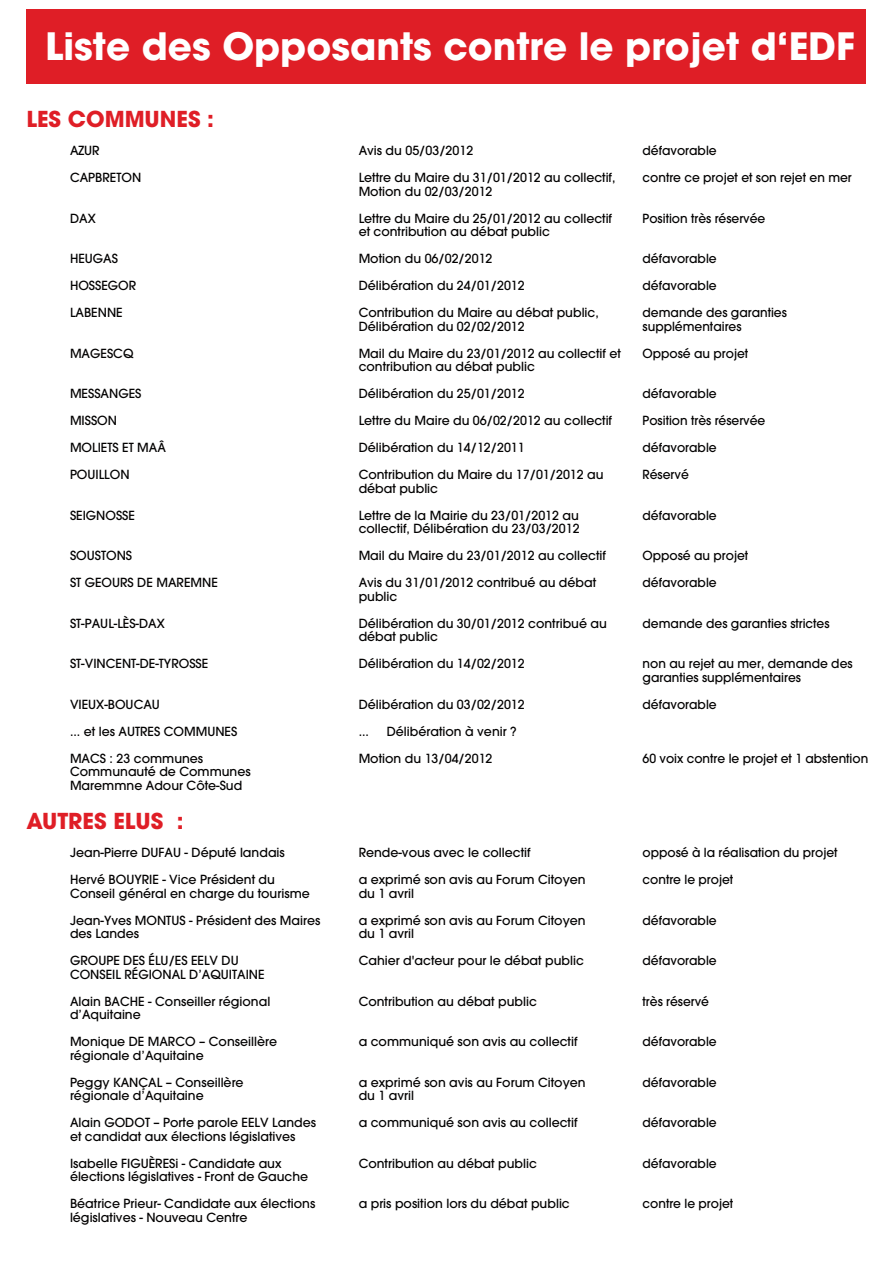
<style>
.page{position:relative;width:893px;height:1263px;background:#fff}
.page>*{position:absolute;margin:0;border:0;box-sizing:border-box;transform-origin:0 0}
.t1{font:700 37.5px "Avant Garde";color:#fff}
.t2{font:700 21.9px "Avant Garde";color:#df1e26}
.t3{font:500 12.45px/27px "Avant Garde";color:#020101}
</style>
<div class="page">
<div style="left:27px;top:9px;width:839px;height:74px;background:#df1e26"></div>
<p class="t1" style="left:45px;top:22px;width:811px">Liste des Opposants contre le projet d‘EDF</p>
<p class="t2" style="left:26px;top:105px;width:189px">LES COMMUNES :</p>
<p class="t3" style="left:70px;top:137px;width:73px">AZUR<br>CAPBRETON</p>
<p class="t3" style="left:70px;top:205px;width:27px">DAX</p>
<p class="t3" style="left:70px;top:245px;width:68px">HEUGAS<br>HOSSEGOR<br>LABENNE</p>
<p class="t3" style="left:70px;top:340px;width:65px">MAGESCQ</p>
<p class="t3" style="left:70px;top:380px;width:97px">MESSANGES<br>MISSON<br>MOLIETS ET MAÂ<br>POUILLON</p>
<p class="t3" style="left:70px;top:502px;width:67px">SEIGNOSSE</p>
<p class="t3" style="left:70px;top:542px;width:149px">SOUSTONS<br>ST GEOURS DE MAREMNE</p>
<p class="t3" style="left:70px;top:610px;width:96px">ST-PAUL-LÈS-DAX</p>
<p class="t3" style="left:70px;top:650px;width:140px">ST-VINCENT-DE-TYROSSE</p>
<p class="t3" style="left:70px;top:691px;width:169px">VIEUX-BOUCAU<br>... et les AUTRES COMMUNES<br>MACS : 23 communes</p>
<p class="t3" style="left:70px;top:765px;width:182px;line-height:13.5px">Communauté de Communes<br>Maremmne Adour Côte-Sud</p>
<p class="t2" style="left:26px;top:806px;width:159px">AUTRES ELUS :</p>
<p class="t3" style="left:70px;top:839px;width:216px">Jean-Pierre DUFAU - Député landais<br>Hervé BOUYRIE - Vice Président du</p>
<p class="t3" style="left:70px;top:880px;width:252px">Conseil général en charge du tourisme<br>Jean-Yves MONTUS - Président des Maires</p>
<p class="t3" style="left:70px;top:920px;width:170px">des Landes<br>GROUPE DES ÉLU/ES EELV DU</p>
<p class="t3" style="left:70px;top:961px;width:202px">CONSEIL RÉGIONAL D’AQUITAINE<br>Alain BACHE - Conseiller régional</p>
<p class="t3" style="left:70px;top:1001px;width:209px">d’Aquitaine<br>Monique DE MARCO – Conseillère</p>
<p class="t3" style="left:70px;top:1042px;width:175px">régionale d’Aquitaine<br>Peggy KANÇAL – Conseillère</p>
<p class="t3" style="left:70px;top:1082px;width:247px">régionale d’Aquitaine<br>Alain GODOT – Porte parole EELV Landes</p>
<p class="t3" style="left:70px;top:1123px;width:227px">et candidat aux élections législatives<br>Isabelle FIGUÈRESi - Candidate aux</p>
<p class="t3" style="left:70px;top:1163px;width:247px">élections législatives - Front de Gauche<br>Béatrice Prieur- Candidate aux élections</p>
<p class="t3" style="left:70px;top:1204px;width:179px">législatives - Nouveau Centre</p>
<p class="t3" style="left:359px;top:137px;width:258px">Avis du 05/03/2012<br>Lettre du Maire du 31/01/2012 au collectif,</p>
<p class="t3" style="left:359px;top:178px;width:255px">Motion du 02/03/2012<br>Lettre du Maire du 25/01/2012 au collectif</p>
<p class="t3" style="left:359px;top:218px;width:242px">et contribution au débat public<br>Motion du 06/02/2012<br>Délibération du 24/01/2012<br>Contribution du Maire au débat public,</p>
<p class="t3" style="left:359px;top:313px;width:264px">Délibération du 02/02/2012<br>Mail du Maire du 23/01/2012 au collectif et</p>
<p class="t3" style="left:359px;top:353px;width:255px">contribution au débat public Délibération du 25/01/2012<br>Lettre du Maire du 06/02/2012 au collectif Délibération du 14/12/2011<br>Contribution du Maire du 17/01/2012 au</p>
<p class="t3" style="left:359px;top:475px;width:222px">débat public<br>Lettre de la Mairie du 23/01/2012 au</p>
<p class="t3" style="left:359px;top:515px;width:249px">collectif, Délibération du 23/03/2012<br>Mail du Maire du 23/01/2012 au collectif<br>Avis du 31/01/2012 contribué au débat</p>
<p class="t3" style="left:359px;top:583px;width:250px">public<br>Délibération du 30/01/2012 contribué au</p>
<p class="t3" style="left:359px;top:623px;width:168px">débat public<br>Délibération du 14/02/2012</p>
<p class="t3" style="left:359px;top:691px;width:168px">Délibération du 03/02/2012 ...</p>
<p class="t3" style="left:359px;top:718px;width:159px;text-indent:28px">Délibération à venir ?<br>Motion du 13/04/2012</p>
<p class="t3" style="left:643px;top:137px;width:211px">défavorable<br>contre ce projet et son rejet en mer</p>
<p class="t3" style="left:643px;top:205px;width:124px">Position très réservée</p>
<p class="t3" style="left:643px;top:245px;width:146px">défavorable défavorable<br>demande des garanties</p>
<p class="t3" style="left:643px;top:313px;width:107px">supplémentaires<br>Opposé au projet</p>
<p class="t3" style="left:643px;top:380px;width:124px">défavorable<br>Position très réservée défavorable<br>Réservé</p>
<p class="t3" style="left:643px;top:502px;width:76px">défavorable</p>
<p class="t3" style="left:643px;top:542px;width:107px">Opposé au projet défavorable</p>
<p class="t3" style="left:643px;top:610px;width:189px">demande des garanties strictes</p>
<p class="t3" style="left:643px;top:657px;width:212px;line-height:13.5px">non au rejet au mer, demande des garanties supplémentaires</p>
<p class="t3" style="left:643px;top:691px;width:76px">défavorable</p>
<p class="t3" style="left:643px;top:745px;width:227px">60 voix contre le projet et 1 abstention</p>
<p class="t3" style="left:359px;top:839px;width:228px">Rende-vous avec le collectif<br>a exprimé son avis au Forum Citoyen</p>
<p class="t3" style="left:359px;top:880px;width:228px">du 1 avril<br>a exprimé son avis au Forum Citoyen</p>
<p class="t3" style="left:359px;top:920px;width:227px">du 1 avril<br>Cahier d'acteur pour le débat public</p>
<p class="t3" style="left:359px;top:988px;width:180px">Contribution au débat public</p>
<p class="t3" style="left:359px;top:1028px;width:220px">a communiqué son avis au collectif</p>
<p class="t3" style="left:359px;top:1076px;width:228px;line-height:13.5px">a exprimé son avis au Forum Citoyen du 1 avril</p>
<p class="t3" style="left:359px;top:1109px;width:220px">a communiqué son avis au collectif</p>
<p class="t3" style="left:359px;top:1150px;width:180px">Contribution au débat public</p>
<p class="t3" style="left:359px;top:1190px;width:213px">a pris position lors du débat public</p>
<p class="t3" style="left:643px;top:839px;width:196px">opposé à la réalisation du projet contre le projet</p>
<p class="t3" style="left:643px;top:907px;width:76px">défavorable</p>
<p class="t3" style="left:643px;top:947px;width:76px">défavorable</p>
<p class="t3" style="left:643px;top:988px;width:68px">très réservé</p>
<p class="t3" style="left:643px;top:1028px;width:76px">défavorable</p>
<p class="t3" style="left:643px;top:1069px;width:76px">défavorable</p>
<p class="t3" style="left:643px;top:1109px;width:76px">défavorable</p>
<p class="t3" style="left:643px;top:1150px;width:76px">défavorable</p>
<p class="t3" style="left:643px;top:1190px;width:92px">contre le projet</p>
</div>
